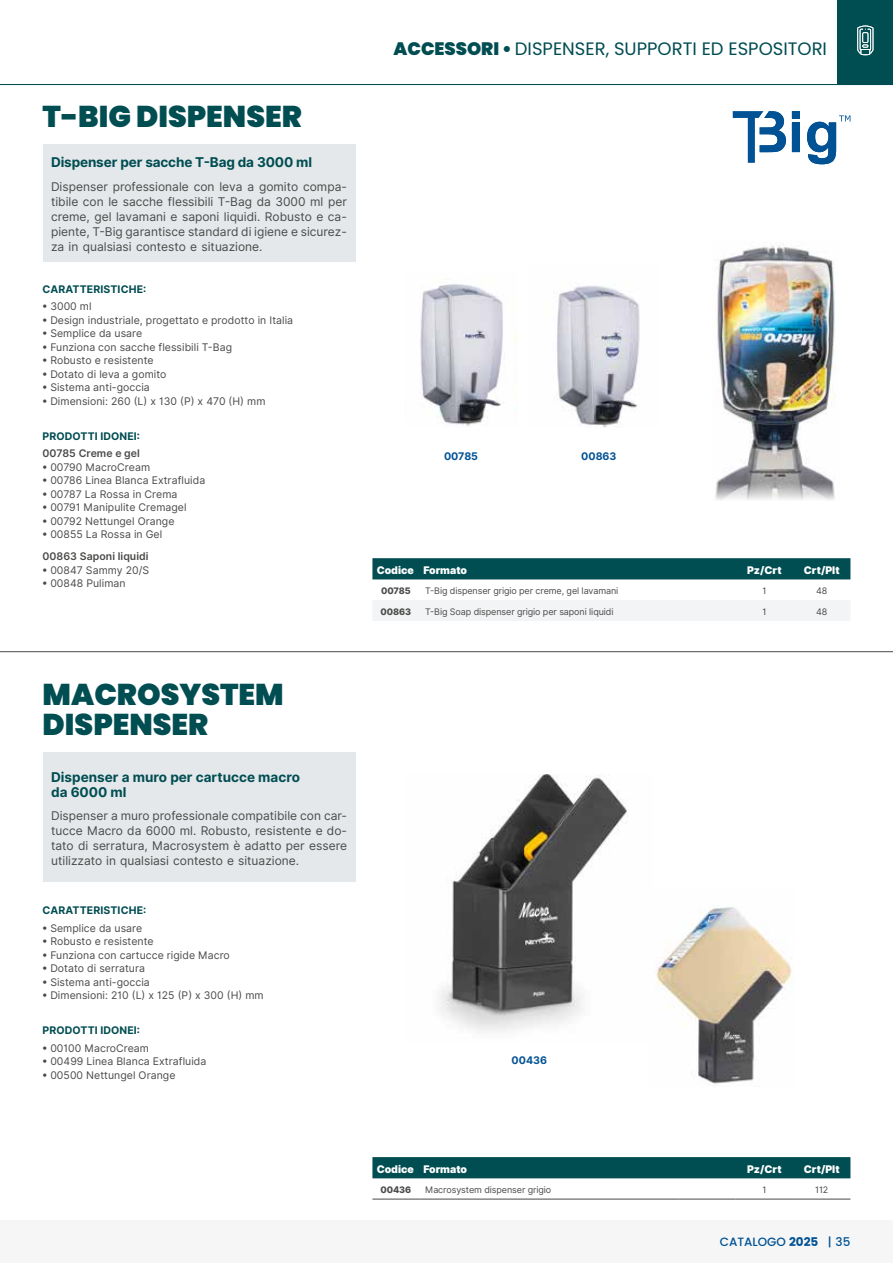
<style>
.page{position:relative;width:893px;height:1263px;background:#fff}
.page>*{position:absolute;margin:0;border:0;box-sizing:border-box;transform-origin:0 0}
.t1{font:900 30px/30px "Poppins";color:#004d52}
.t2{font:18px "Poppins";color:#004d52}
.t3{font:700 13.5px/15px "Inter";color:#004d52}
.t4{font:12px/15px "Inter";color:#4a4a49;text-align:justify}
.t5{font:500 12px "Poppins";color:#005294}
.t6{font:10.5px "Inter";letter-spacing:.005em;color:#4a4a49}
.t7{font:700 10.5px "Inter";letter-spacing:.01em;color:#004d52}
.t8{font:900 10.5px "Inter";color:#fff}
.t9{font:600 10.5px "Inter";letter-spacing:.005em;color:#4a4a49}
.t10{font:700 10.5px "Inter";color:#005294}
.t11{font:9px "Inter";letter-spacing:-.01em;color:#4a4a49}
.t12{font:800 9px "Inter";letter-spacing:-.01em;color:#4a4a49}
.s1{font-weight:900}
.s2{font-weight:700}
</style>
<div class="page">
<div style="left:0;top:1220px;width:893px;height:43px;background:#f6f6f6"></div>
<hr style="left:0;top:84px;width:893px;height:1px;background:#004d52">
<div style="left:838px;top:0;width:55px;height:85px;background:#004d52"></div>
<svg style="left:857px;top:25px;width:16px;height:30px"></svg>
<div style="left:43px;top:144px;width:312px;height:117px;background:#e4e8ea"></div>
<div style="left:43px;top:752px;width:313px;height:130px;background:#e4e8ea"></div>
<div style="left:372px;top:558px;width:478px;height:21px;background:#004d52"></div>
<div style="left:373px;top:600px;width:477px;height:21px;background:#f2f4f5"></div>
<div style="left:372px;top:1157px;width:478px;height:21px;background:#004d52"></div>
<hr style="left:372px;top:1199px;width:47px;height:1px;background:#4a4a49">
<hr style="left:419px;top:1199px;width:259px;height:1px;background:#4a4a49">
<hr style="left:678px;top:1199px;width:58px;height:1px;background:#4a4a49">
<hr style="left:736px;top:1199px;width:57px;height:1px;background:#4a4a49">
<hr style="left:793px;top:1199px;width:57px;height:1px;background:#4a4a49">
<svg style="left:733px;top:111px;width:117px;height:53px"></svg>
<img style="left:420px;top:284px;width:97px;height:142px">
<img style="left:553px;top:285px;width:87px;height:143px">
<img style="left:717px;top:243px;width:118px;height:233px">
<svg style="left:715px;top:476px;width:120px;height:24px;background:#b5b5b7"></svg>
<img style="left:655px;top:905px;width:137px;height:182px">
<img style="left:438px;top:774px;width:190px;height:259px">
<hr style="left:0;top:651px;width:893px;height:1px;background:#4a4a49">
<h1 class="t1" style="left:43px;top:102px;width:261px">T-BIG DISPENSER</h1>
<p class="t3" style="left:51px;top:155px;width:263px">Dispenser per sacche T-Bag da 3000 ml</p>
<p class="t4" style="left:51px;top:179px;width:297px">Dispenser professionale con leva a gomito compa&shy;tibile con le sacche flessibili T-Bag da 3000 ml per creme, gel lavamani e saponi liquidi. Robusto e ca&shy;piente, T-Big garantisce standard di igiene e sicurez&shy;za in qualsiasi contesto e situazione.</p>
<p class="t7" style="left:43px;top:281px;width:105px">CARATTERISTICHE:</p>
<p class="t6" style="left:43px;top:299px;width:51px">• 3000 ml</p>
<p class="t6" style="left:43px;top:312px;width:252px">• Design industriale, progettato e prodotto in Italia</p>
<p class="t6" style="left:43px;top:326px;width:101px">• Semplice da usare</p>
<p class="t6" style="left:43px;top:339px;width:191px">• Funziona con sacche flessibili T-Bag</p>
<p class="t6" style="left:43px;top:353px;width:113px">• Robusto e resistente</p>
<p class="t6" style="left:43px;top:366px;width:125px">• Dotato di leva a gomito</p>
<p class="t6" style="left:43px;top:380px;width:109px">• Sistema anti-goccia</p>
<p class="t6" style="left:43px;top:393px;width:224px">• Dimensioni: 260 (L) x 130 (P) x 470 (H) mm</p>
<p class="t7" style="left:43px;top:428px;width:99px">PRODOTTI IDONEI:</p>
<p class="t9" style="left:43px;top:446px;width:99px">00785 Creme e gel</p>
<p class="t6" style="left:43px;top:459px;width:109px">• 00790 MacroCream</p>
<p class="t6" style="left:43px;top:473px;width:164px">• 00786 Linea Blanca Extrafluida</p>
<p class="t6" style="left:43px;top:486px;width:136px">• 00787 La Rossa in Crema</p>
<p class="t6" style="left:43px;top:500px;width:146px">• 00791 Manipulite Cremagel</p>
<p class="t6" style="left:43px;top:513px;width:134px">• 00792 Nettungel Orange</p>
<p class="t6" style="left:43px;top:527px;width:121px">• 00855 La Rossa in Gel</p>
<p class="t9" style="left:43px;top:549px;width:108px">00863 Saponi liquidi</p>
<p class="t6" style="left:43px;top:562px;width:108px">• 00847 Sammy 20/S</p>
<p class="t6" style="left:43px;top:576px;width:85px">• 00848 Puliman</p>
<h1 class="t1" style="left:43px;top:680px;width:243px">MACROSYSTEM<br>DISPENSER</h1>
<p class="t3" style="left:51px;top:769px;width:250px">Dispenser a muro per cartucce macro da 6000 ml</p>
<p class="t4" style="left:51px;top:808px;width:297px">Dispenser a muro professionale compatibile con car&shy;tucce Macro da 6000 ml. Robusto, resistente e do&shy;tato di serratura, Macrosystem è adatto per essere utilizzato in qualsiasi contesto e situazione.</p>
<p class="t7" style="left:43px;top:902px;width:105px">CARATTERISTICHE:</p>
<p class="t6" style="left:43px;top:920px;width:101px">• Semplice da usare</p>
<p class="t6" style="left:43px;top:934px;width:113px">• Robusto e resistente</p>
<p class="t6" style="left:43px;top:947px;width:189px">• Funziona con cartucce rigide Macro</p>
<p class="t6" style="left:43px;top:961px;width:104px">• Dotato di serratura</p>
<p class="t6" style="left:43px;top:974px;width:109px">• Sistema anti-goccia</p>
<p class="t6" style="left:43px;top:988px;width:223px">• Dimensioni: 210 (L) x 125 (P) x 300 (H) mm</p>
<p class="t7" style="left:43px;top:1022px;width:99px">PRODOTTI IDONEI:</p>
<p class="t6" style="left:43px;top:1040px;width:108px">• 00100 MacroCream</p>
<p class="t6" style="left:43px;top:1054px;width:165px">• 00499 Linea Blanca Extrafluida</p>
<p class="t6" style="left:43px;top:1067px;width:134px">• 00500 Nettungel Orange</p>
<h2 class="t2" style="left:394px;top:39px;width:435px"><span class="s1">ACCESSORI •</span> DISPENSER, SUPPORTI ED ESPOSITORI</h2>
<p class="t10" style="left:444px;top:448px;width:36px">00785</p>
<p class="t10" style="left:581px;top:448px;width:37px">00863</p>
<p class="t8" style="left:377px;top:562px;width:92px">Codice Formato</p>
<p class="t8" style="left:747px;top:562px;width:36px">Pz/Crt</p>
<p class="t8" style="left:804px;top:562px;width:37px">Crt/Plt</p>
<p class="t12" style="left:381px;top:584px;width:31px">00785</p>
<p class="t11" style="left:425px;top:584px;width:195px">T-Big dispenser grigio per creme, gel lavamani</p>
<p class="t11" style="left:762px;top:584px;width:5px">1</p>
<p class="t11" style="left:816px;top:584px;width:13px">48</p>
<p class="t12" style="left:381px;top:605px;width:32px">00863</p>
<p class="t11" style="left:425px;top:605px;width:190px">T-Big Soap dispenser grigio per saponi liquidi</p>
<p class="t11" style="left:762px;top:605px;width:5px">1</p>
<p class="t11" style="left:816px;top:605px;width:13px">48</p>
<p class="t10" style="left:512px;top:1053px;width:37px">00436</p>
<p class="t8" style="left:377px;top:1161px;width:92px">Codice Formato</p>
<p class="t8" style="left:747px;top:1161px;width:36px">Pz/Crt</p>
<p class="t8" style="left:804px;top:1161px;width:37px">Crt/Plt</p>
<p class="t12" style="left:380px;top:1183px;width:32px">00436</p>
<p class="t11" style="left:425px;top:1183px;width:128px">Macrosystem dispenser grigio</p>
<p class="t11" style="left:762px;top:1183px;width:5px">1</p>
<p class="t11" style="left:815px;top:1183px;width:15px">112</p>
<p class="t5" style="left:720px;top:1235px;width:132px">CATALOGO <span class="s2">2025</span> | 35</p>
</div>
